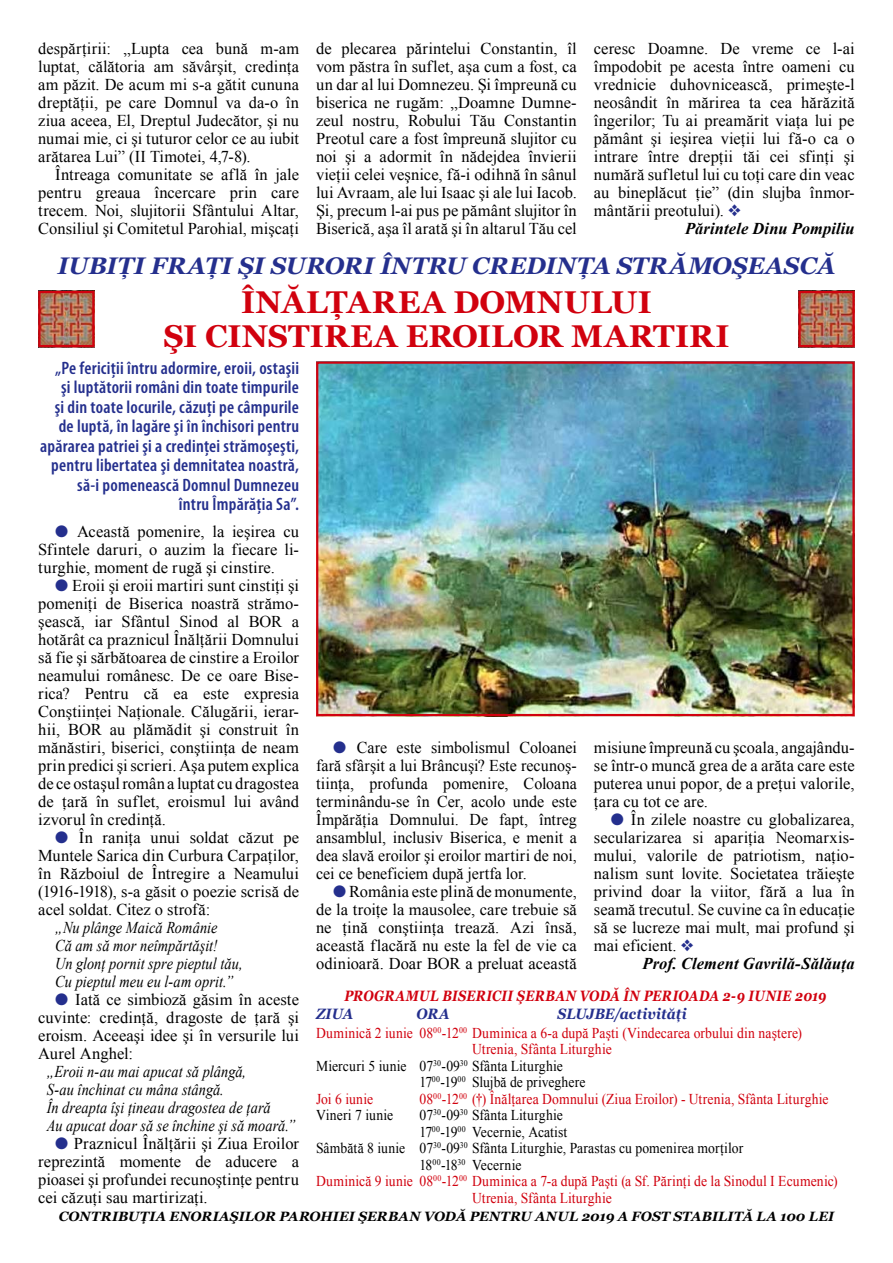
<style>
.page{position:relative;width:893px;height:1263px;background:#fff}
.page>*{position:absolute;margin:0;border:0;box-sizing:border-box;transform-origin:0 0}
.t1{font:700 31.5px/34.5px "Georgia";color:#d1010e;text-align:center}
.t2{font:italic 700 24px "Georgia";letter-spacing:.005em;color:#242f8d}
.t3{font:600 condensed 18px/19.5px "Myriad Pro";letter-spacing:.015em;color:#242f8d;text-align:right}
.t4{font:16.5px/18px "Times New Roman";letter-spacing:.005em;color:#000;text-align:justify}
.t5{font:italic 16.5px/18px "Times New Roman";letter-spacing:.005em;color:#000;scale:.87 1}
.t6{font:italic 700 16.5px "Times New Roman";letter-spacing:.01em;color:#000}
.t7{font:15px "Times New Roman";letter-spacing:.01em;color:#d1010e;scale:.91 1}
.t8{font:15px "Times New Roman";letter-spacing:.005em;color:#000;scale:.91 1}
.t9{font:italic 700 15px "Georgia";letter-spacing:.01em;color:#d1010e;scale:.84 1}
.t10{font:italic 700 15px "Georgia";color:#242f8d;scale:.91 1}
.t11{font:italic 700 13.5px "Georgia";letter-spacing:.005em;color:#000}
.s1{color:#242f8d}
</style>
<div class="page">
<img style="left:319px;top:364px;width:533px;height:349px">
<div style="left:316px;top:361px;width:539px;height:355px;border:2px solid #d1010e"></div>
<img style="left:41px;top:294px;width:51px;height:50px">
<div style="left:38px;top:291px;width:57px;height:56px;border:2px solid #d1010e"></div>
<img style="left:801px;top:294px;width:51px;height:50px">
<div style="left:798px;top:291px;width:57px;height:56px;border:2px solid #d1010e"></div>
<p class="t4" style="left:38px;top:39px;width:262px">despărţirii: „Lupta cea bună m-am luptat, călătoria am săvârşit, credinţa am păzit. De acum mi s-a gătit cununa dreptăţii, pe care Domnul va da-o în ziua aceea, El, Dreptul Judecător, şi nu numai mie, ci şi tuturor celor ce au iubit arătarea Lui” (II Timotei, 4,7-8).</p>
<p class="t4" style="left:38px;top:165px;width:262px;text-indent:17px">Întreaga comunitate se află în jale pentru greaua încercare prin care trecem. Noi, slujitorii Sfântului Altar, Consiliul şi Comitetul Parohial, mişcaţi</p>
<p class="t4" style="left:316px;top:39px;width:262px">de plecarea părintelui Constantin, îl vom păstra în suflet, aşa cum a fost, ca un dar al lui Domnezeu. Şi împreună cu biserica ne rugăm: „Doamne Dumne&shy;zeul nostru, Robului Tău Constantin Preotul care a fost împreună slujitor cu noi şi a adormit în nădejdea învierii vieţii celei veşnice, fă-i odihnă în sânul lui Avraam, ale lui Isaac şi ale lui Iacob.<br>Şi, precum l-ai pus pe pământ slujitor în Biserică, aşa îl arată şi în altarul Tău cel</p>
<p class="t4" style="left:594px;top:39px;width:262px">ceresc Doamne. De vreme ce l-ai</p>
<p class="t4" style="left:594px;top:57px;width:262px">împodobit pe acesta între oameni cu</p>
<p class="t4" style="left:594px;top:75px;width:262px">vrednicie duhovnicească, primeşte-l</p>
<p class="t4" style="left:594px;top:93px;width:262px">neosândit în mărirea ta cea hărăzită</p>
<p class="t4" style="left:594px;top:111px;width:262px">îngerilor; Tu ai preamărit viaţa lui pe</p>
<p class="t4" style="left:594px;top:129px;width:262px">pământ şi ieşirea vieţii lui fă-o ca o</p>
<p class="t4" style="left:594px;top:147px;width:262px">intrare între drepţii tăi cei sfinţi şi</p>
<p class="t4" style="left:594px;top:165px;width:262px">numără sufletul lui cu toţi care din veac</p>
<p class="t4" style="left:594px;top:183px;width:262px">au bineplăcut ţie” (din slujba înmor-</p>
<p class="t4" style="left:594px;top:201px;width:149px">mântării preotului). <span class="s1">❖</span></p>
<p class="t6" style="left:685px;top:217px;width:171px">Părintele Dinu Pompiliu</p>
<h2 class="t2" style="left:58px;top:252px;width:779px">IUBIŢI FRAŢI ŞI SURORI ÎNTRU CREDINŢA STRĂMOŞEASCĂ</h2>
<h1 class="t1" style="left:163px;top:284px;width:568px">ÎNĂLŢAREA DOMNULUI<br>ŞI CINSTIREA EROILOR MARTIRI</h1>
<p class="t3" style="left:40px;top:358px;width:260px">„Pe fericiţii întru adormire, eroii, ostaşii<br>şi luptătorii români din toate timpurile<br>şi din toate locurile, căzuţi pe câmpurile de luptă, în lagăre şi în închisori pentru apărarea patriei şi a credinţei strămoşeşti, pentru libertatea şi demnitatea noastră, să-i pomenească Domnul Dumnezeu<br>întru Împărăţia Sa”.</p>
<p class="t4" style="left:38px;top:522px;width:262px;text-indent:17px"><span class="s1">●</span> Această pomenire, la ieşirea cu Sfintele daruri, o auzim la fiecare li&shy;turghie, moment de rugă şi cinstire.</p>
<p class="t4" style="left:38px;top:576px;width:262px;text-indent:17px"><span class="s1">●</span> Eroii şi eroii martiri sunt cinstiţi şi pomeniţi de Biserica noastră strămo&shy;şească, iar Sfântul Sinod al BOR a hotărât ca praznicul Înălţării Domnului să fie şi sărbătoarea de cinstire a Eroilor neamului românesc. De ce oare Bise&shy;rica? Pentru că ea este expresia Conştiinţei Naţionale. Călugării, ierar&shy;hii, BOR au plămădit şi construit în mănăstiri, biserici, conştiinţa de neam prin predici şi scrieri. Aşa putem explica de ce ostaşul român a luptat cu dragostea de ţară în suflet, eroismul lui având izvorul în credinţă.</p>
<p class="t4" style="left:38px;top:828px;width:262px;text-indent:17px"><span class="s1">●</span> În raniţa unui soldat căzut pe Muntele Sarica din Curbura Carpaţilor, în Războiul de Întregire a Neamului (1916-1918), s-a găsit o poezie scrisă de acel soldat. Citez o strofă:</p>
<p class="t5" style="left:55px;top:918px;width:217px">„Nu plânge Maică Românie<br>Că am să mor neîmpărtăşit!<br>Un glonţ pornit spre pieptul tău,<br>Cu pieptul meu eu l-am oprit.”</p>
<p class="t4" style="left:38px;top:990px;width:262px;text-indent:17px"><span class="s1">●</span> Iată ce simbioză găsim în aceste cuvinte: credinţă, dragoste de ţară şi eroism. Aceeaşi idee şi în versurile lui Aurel Anghel:</p>
<p class="t5" style="left:47px;top:1062px;width:287px">„Eroii n-au mai apucat să plângă,<br>S-au închinat cu mâna stângă.<br>În dreapta îşi ţineau dragostea de ţară<br>Au apucat doar să se închine şi să moară.”</p>
<p class="t4" style="left:38px;top:1134px;width:262px;text-indent:17px"><span class="s1">●</span> Praznicul Înălţării şi Ziua Eroilor reprezintă momente de aducere a pioasei şi profundei recunoştinţe pentru cei căzuţi sau martirizaţi.</p>
<p class="t4" style="left:316px;top:738px;width:262px;text-indent:17px"><span class="s1">●</span> Care este simbolismul Coloanei fară sfârşit a lui Brâncuşi? Este recunoş&shy;tiinţa, profunda pomenire, Coloana terminându-se în Cer, acolo unde este Împărăţia Domnului. De fapt, întreg ansamblul, inclusiv Biserica, e menit a dea slavă eroilor şi eroilor martiri de noi, cei ce beneficiem după jertfa lor.</p>
<p class="t4" style="left:316px;top:882px;width:262px;text-indent:17px"><span class="s1">●</span> România este plină de monumente, de la troiţe la mausolee, care trebuie să ne ţină conştiinţa trează. Azi însă, această flacără nu este la fel de vie ca odinioară. Doar BOR a preluat această</p>
<p class="t9" style="left:344px;top:987px;width:62px">PRO GRAMUL</p>
<p class="t9" style="left:442px;top:987px;width:11px">BISERICII</p>
<p class="t9" style="left:517px;top:987px;width:24px">ŞERBAN</p>
<p class="t9" style="left:580px;top:987px;width:25px">VODĂ</p>
<p class="t9" style="left:623px;top:987px;width:161px">ÎN PERIOADA 2-9 IUNIE</p>
<p class="t9" style="left:795px;top:987px;width:39px">2019</p>
<p class="t10" style="left:316px;top:1005px;width:42px">ZIUA</p>
<p class="t10" style="left:417px;top:1005px;width:38px">ORA</p>
<p class="t10" style="left:558px;top:1005px;width:143px">SLUJBE/ACTIVITĂŢI</p>
<p class="t7" style="left:316px;top:1023px;width:535px">Duminică 2 iunie 08<sup>00</sup>-12<sup>00</sup> Duminica a 6-a după Paşti (Vindecarea orbului din naştere)</p>
<p class="t7" style="left:472px;top:1039px;width:155px">Utrenia, Sfânta Liturghie</p>
<p class="t8" style="left:316px;top:1056px;width:273px">Miercuri 5 iunie 07<sup>30</sup>-09<sup>30</sup> Sfânta Liturghie</p>
<p class="t8" style="left:420px;top:1072px;width:184px">17<sup>00</sup>-19<sup>00</sup> Slujbă de priveghere</p>
<p class="t7" style="left:316px;top:1089px;width:64px">Joi 6 iunie</p>
<p class="t7" style="left:420px;top:1089px;width:451px">08<sup>00</sup>-12<sup>00</sup> (†) Înălţarea Domnului (Ziua Eroilor) - Utrenia, Sfânta Liturghie</p>
<p class="t8" style="left:316px;top:1105px;width:86px">Vineri 7 iunie</p>
<p class="t8" style="left:420px;top:1105px;width:159px">07<sup>30</sup>-09<sup>30</sup> Sfânta Liturghie</p>
<p class="t8" style="left:420px;top:1122px;width:164px">17<sup>00</sup>-19<sup>00</sup> Vecernie, Acatist</p>
<p class="t8" style="left:316px;top:1138px;width:471px">Sâmbătă 8 iunie 07<sup>30</sup>-09<sup>30</sup> Sfânta Liturghie, Parastas cu pomenirea morţilor</p>
<p class="t8" style="left:420px;top:1155px;width:113px">18<sup>00</sup>-18<sup>30</sup> Vecernie</p>
<p class="t7" style="left:316px;top:1171px;width:575px">Duminică 9 iunie 08<sup>00</sup>-12<sup>00</sup> Duminica a 7-a după Paşti (a Sf. Părinţi de la Sinodul I Ecumenic)</p>
<p class="t7" style="left:472px;top:1188px;width:155px">Utrenia, Sfânta Liturghie</p>
<p class="t4" style="left:594px;top:738px;width:262px">misiune împreună cu şcoala, angajându&shy;se într-o muncă grea de a arăta care este puterea unui popor, de a preţui valorile, ţara cu tot ce are.</p>
<p class="t4" style="left:594px;top:810px;width:262px;text-indent:17px"><span class="s1">●</span> În zilele noastre cu globalizarea, secularizarea si apariţia Neomarxis&shy;mului, valorile de patriotism, naţio&shy;nalism sunt lovite. Societatea trăieşte privind doar la viitor, fără a lua în seamă trecutul. Se cuvine ca în educaţie să se lucreze mai mult, mai profund şi mai eficient. <span class="s1">❖</span></p>
<p class="t6" style="left:643px;top:952px;width:214px">Prof. Clement Gavrilă-Sălăuţa</p>
<p class="t11" style="left:59px;top:1208px;width:777px">CONTRIBUŢIA ENORIAŞILOR PAROHIEI ŞERBAN VODĂ PENTRU ANUL 2019 A FOST STABILITĂ LA 100 LEI</p>
</div>
